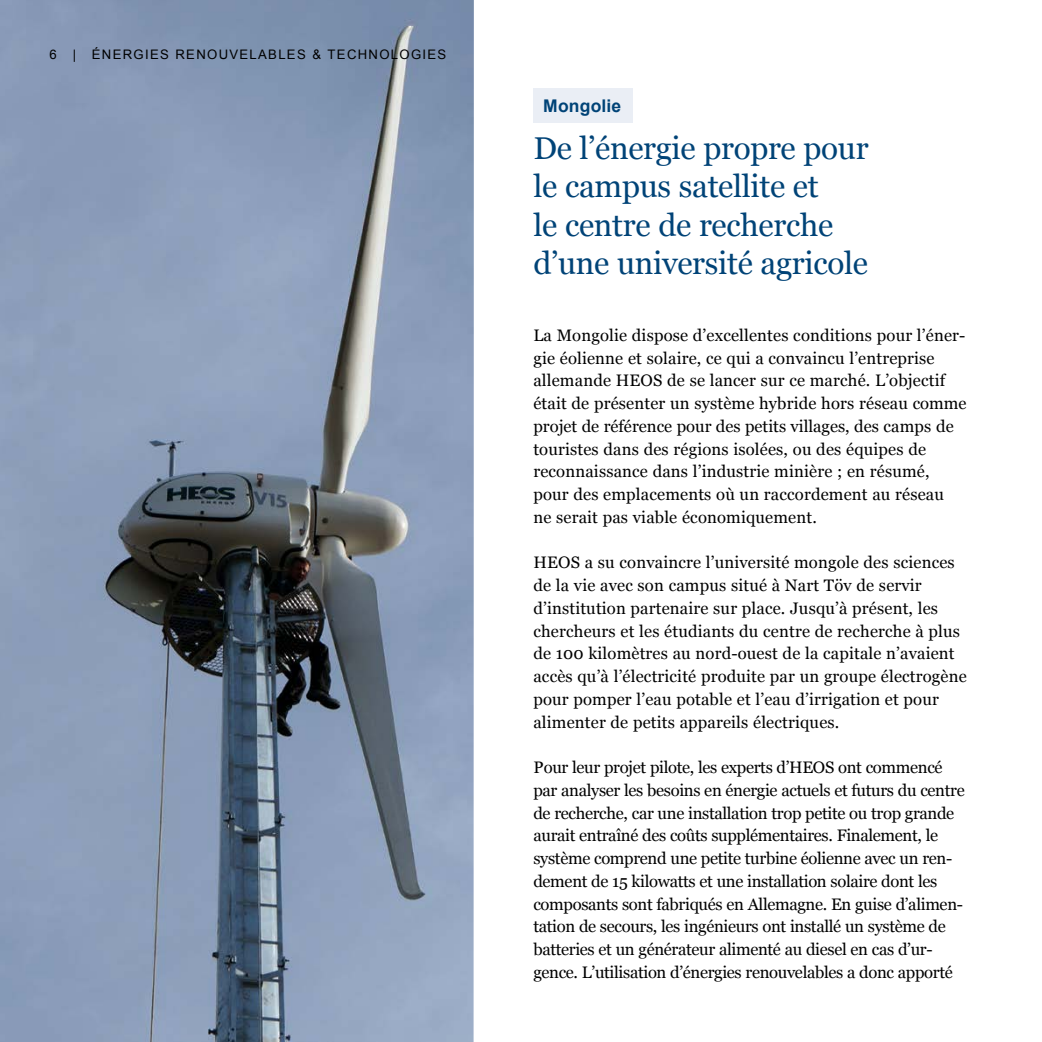
<style>
.page{position:relative;width:1042px;height:1042px;background:#fff}
.page>*{position:absolute;margin:0;border:0;box-sizing:border-box;transform-origin:0 0}
.t1{font:31.5px/38.5px "Georgia";letter-spacing:-.01em;color:#004377}
.t2{font:700 17.5px "Arial";letter-spacing:.01em;color:#004377}
.t3{font:16.62px/22.8px "Georgia";letter-spacing:.01em;color:#000}
.t4{font:16.62px/22.8px "Georgia";letter-spacing:-.02em;color:#000}
.t5{font:13.12px "Arial";letter-spacing:.1em;color:#000}
</style>
<div class="page">
<img style="left:0;top:0;width:474px;height:1042px">
<div style="left:533px;top:88px;width:99px;height:35px;background:#eaeef5"></div>
<p class="t5" style="left:50px;top:46px;width:398px">6 | ÉNERGIES RENOUVELABLES &amp; TECHNOLOGIES</p>
<p class="t2" style="left:543px;top:94px;width:80px">Mongolie</p>
<h1 class="t1" style="left:533px;top:127px;width:337px">De l’énergie propre pour le campus satellite et<br>le centre de recherche d’une université agricole</h1>
<p class="t3" style="left:533px;top:323px;width:435px">La Mongolie dispose d’excellentes conditions pour l’éner&shy;gie éolienne et solaire, ce qui a convaincu l’entreprise allemande HEOS de se lancer sur ce marché. L’objectif était de présenter un système hybride hors réseau comme projet de référence pour des petits villages, des camps de touristes dans des régions isolées, ou des équipes de reconnaissance dans l’industrie minière ; en résumé, pour des emplacements où un raccordement au réseau<br>ne serait pas viable économiquement.</p>
<p class="t3" style="left:533px;top:550px;width:435px">HEOS a su convaincre l’université mongole des sciences de la vie avec son campus situé à Nart Töv de servir d’institution partenaire sur place. Jusqu’à présent, les chercheurs et les étudiants du centre de recherche à plus de 100 kilomètres au nord-ouest de la capitale n’avaient accès qu’à l’électricité produite par un groupe électrogène pour pomper l’eau potable et l’eau d’irrigation et pour alimenter de petits appareils électriques.</p>
<p class="t4" style="left:533px;top:755px;width:433px">Pour leur projet pilote, les experts d’HEOS ont commencé par analyser les besoins en énergie actuels et futurs du centre de recherche, car une installation trop petite ou trop grande aurait entraîné des coûts supplémentaires. Finalement, le système comprend une petite turbine éolienne avec un ren&shy;dement de 15 kilowatts et une installation solaire dont les composants sont fabriqués en Allemagne. En guise d’alimen&shy;tation de secours, les ingénieurs ont installé un système de batteries et un générateur alimenté au diesel en cas d’ur&shy;gence. L’utilisation d’énergies renouvelables a donc apporté</p>
</div>
